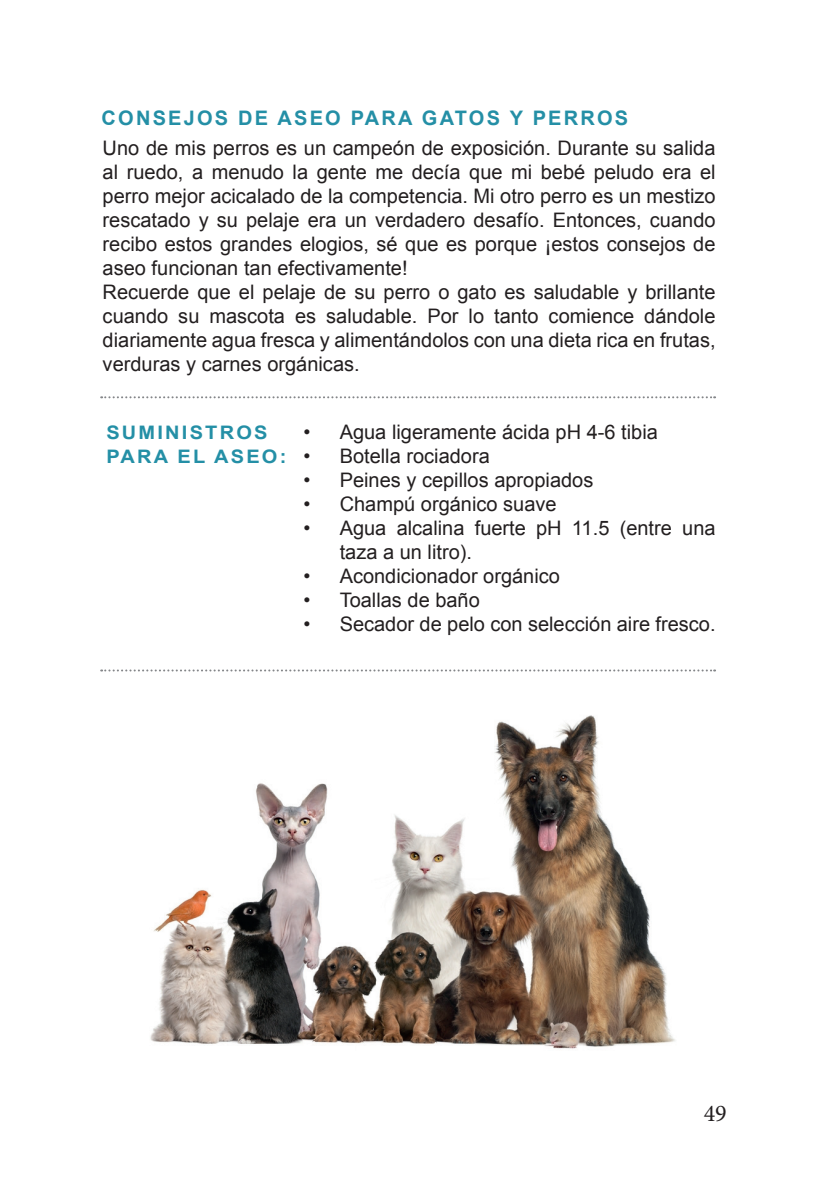
<style>
.page{position:relative;width:840px;height:1191px;background:#fff}
.page>*{position:absolute;margin:0;border:0;box-sizing:border-box;transform-origin:0 0}
.t1{font:24px "Minion Pro";color:#231f20}
.t2{font:20px/24px "Arial";color:#231f20}
.t3{font:700 20px "Arial";letter-spacing:.11em;color:#248fa6}
.t4{font:700 18.6px/24px "Arial";letter-spacing:.11em;color:#248fa6;scale:1.08 1}
</style>
<div class="page">
<svg style="left:101px;top:396px;width:613px;height:2px"></svg>
<svg style="left:101px;top:669px;width:613px;height:2px"></svg>
<img style="left:150px;top:715px;width:526px;height:334px">
<p class="t3" style="left:102px;top:104px;width:528px">CONSEJOS DE ASEO PARA GATOS Y PERROS</p>
<p class="t2" style="left:103px;top:136px;width:614px">Uno de mis perros es un campeón de exposición. Durante su salida al ruedo, a menudo la gente me decía que mi bebé peludo era el perro mejor acicalado de la competencia. Mi otro perro es un mestizo rescatado y su pelaje era un verdadero desafío. Entonces, cuando recibo estos grandes elogios, sé que es porque ¡estos consejos de aseo funcionan tan efectivamente!<br>Recuerde que el pelaje de su perro o gato es saludable y brillante cuando su mascota es saludable. Por lo tanto comience dándole diariamente agua fresca y alimentándolos con una dieta rica en frutas, verduras y carnes orgánicas.</p>
<p class="t4" style="left:106px;top:420px;width:168px">SUMINISTROS<br>PARA EL ASEO:</p>
<p class="t2" style="left:303px;top:420px;width:355px">• Agua ligeramente ácida pH 4-6 tibia</p>
<p class="t2" style="left:303px;top:444px;width:188px">• Botella rociadora</p>
<p class="t2" style="left:303px;top:468px;width:291px">• Peines y cepillos apropiados</p>
<p class="t2" style="left:303px;top:492px;width:254px">• Champú orgánico suave</p>
<p class="t2" style="left:339px;top:516px;width:377px;text-indent:-36px">• Agua alcalina fuerte pH 11.5 (entre una taza a un litro).</p>
<p class="t2" style="left:303px;top:564px;width:258px">• Acondicionador orgánico</p>
<p class="t2" style="left:303px;top:588px;width:178px">• Toallas de baño</p>
<p class="t2" style="left:303px;top:612px;width:413px">• Secador de pelo con selección aire fresco.</p>
<p class="t1" style="left:703px;top:1096px;width:25px">49</p>
</div>
